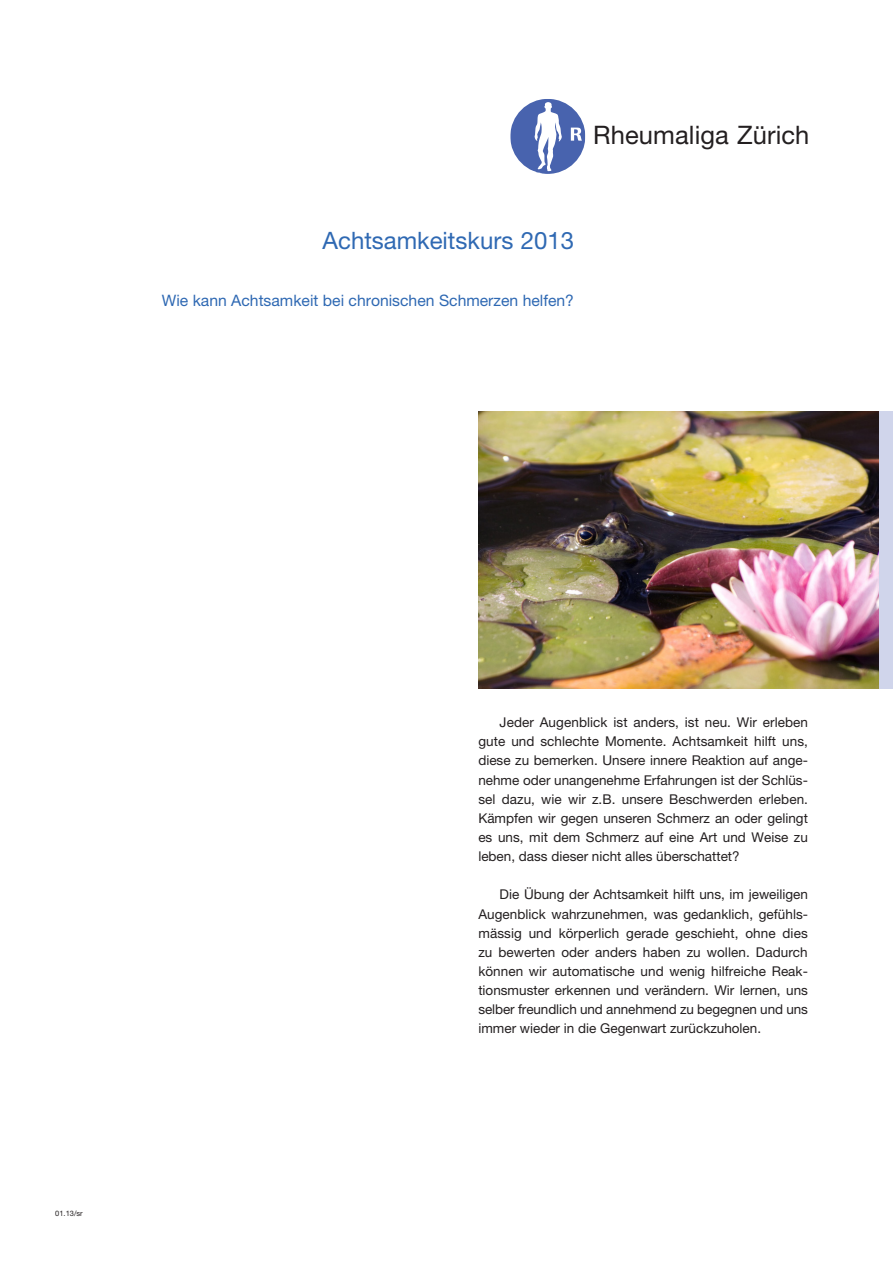
<style>
.page{position:relative;width:893px;height:1263px;background:#fff}
.page>*{position:absolute;margin:0;border:0;box-sizing:border-box;transform-origin:0 0}
.t1{font:25.5px "Helvetica Neue";letter-spacing:.005em;color:#231f20}
._00_Artikeltitel{font:24px "Helvetica Neue";color:#2f69b3}
._00_Lead{font:15.75px "Helvetica Neue";color:#2f69b3}
._00_GS_mit_Einzug{font:13.5px/19.2px "Helvetica Neue";color:#231f20;text-align:justify}
.t2{font:7.5px "Helvetica Neue";color:#231f20}
</style>
<div class="page">
<div style="left:478px;top:411px;width:415px;height:278px;background:#d0d5eb"></div>
<img style="left:478px;top:411px;width:400px;height:278px">
<svg style="left:510px;top:99px;width:75px;height:75px"></svg>
<p class="t1" style="left:593px;top:120px;width:218px">Rheumaliga Zürich</p>
<p class="_00_Artikeltitel" style="left:323px;top:226px;width:253px">Achtsamkeitskurs 2013</p>
<p class="_00_Lead" style="left:162px;top:291px;width:414px">Wie kann Achtsamkeit bei chronischen Schmerzen helfen?</p>
<p class="t2" style="left:55px;top:1208px;width:29px">01.13/sr</p>
<p class="_00_GS_mit_Einzug" style="left:478px;top:713px;width:331px;text-indent:21px">Jeder Augenblick ist anders, ist neu. Wir erleben gute und schlechte Momente. Achtsamkeit hilft uns, diese zu bemerken. Unsere innere Reaktion auf ange&shy;nehme oder unangenehme Erfahrungen ist der Schlüs&shy;sel dazu, wie wir z.B. unsere Beschwerden erleben.<br>Kämpfen wir gegen unseren Schmerz an oder gelingt es uns, mit dem Schmerz auf eine Art und Weise zu leben, dass dieser nicht alles überschattet?</p>
<p class="_00_GS_mit_Einzug" style="left:478px;top:885px;width:331px;text-indent:21px">Die Übung der Achtsamkeit hilft uns, im jeweiligen Augenblick wahrzunehmen, was gedanklich, gefühls&shy;mässig und körperlich gerade geschieht, ohne dies zu bewerten oder anders haben zu wollen. Dadurch können wir automatische und wenig hilfreiche Reak&shy;tionsmuster erkennen und verändern. Wir lernen, uns selber freundlich und annehmend zu begegnen und uns immer wieder in die Gegenwart zurückzuholen.</p>
</div>
